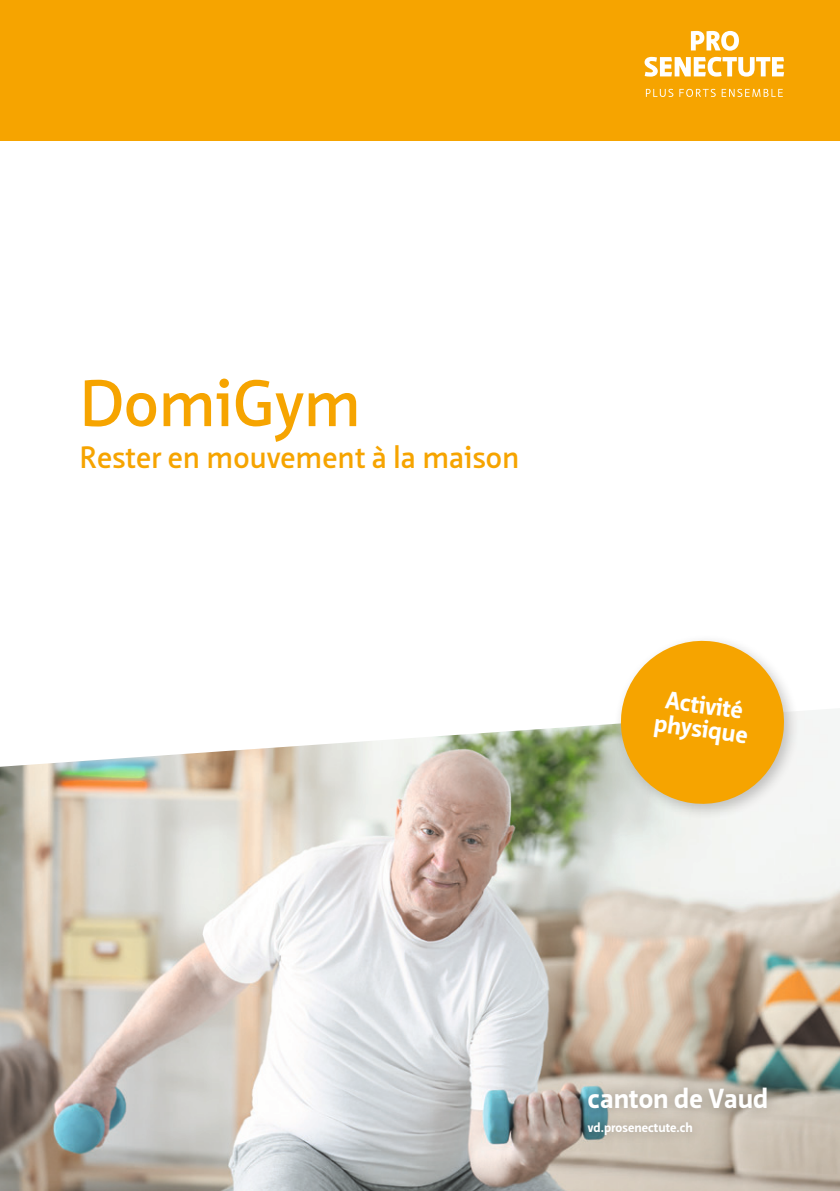
<style>
.page{position:relative;width:840px;height:1191px;background:#fff}
.page>*{position:absolute;margin:0;border:0;box-sizing:border-box;transform-origin:0 0}
.t1{font:600 64px "Neue Sans Pro";color:#f6a400}
.t2{font:600 30px "Neue Sans Pro";color:#f6a400}
.t3{font:700 26.8px "Neue Sans Pro";color:#fff}
.t4{font:700 24px/24px "Neue Sans Pro";color:#fff;text-align:center}
.t5{font:700 12.6px "Neue Sans Pro";color:#fff}
</style>
<div class="page">
<img style="left:0;top:709px;width:839px;height:482px">
<div style="left:0;top:0;width:839px;height:141px;background:#f6a400"></div>
<div style="left:576px;top:1076px;width:202px;height:69px;background:#1b1917;opacity:.3"></div>
<div style="left:612px;top:632px;width:187px;height:187px;background:#1b1917;opacity:.25"></div>
<svg style="left:615px;top:635px;width:174px;height:174px"></svg>
<svg style="left:644px;top:31px;width:139px;height:46px"></svg>
<svg style="left:645px;top:89px;width:28px;height:8px"></svg>
<svg style="left:679px;top:89px;width:36px;height:8px"></svg>
<svg style="left:721px;top:89px;width:61px;height:8px"></svg>
<h1 class="t1" style="left:79px;top:362px;width:283px">DomiGym</h1>
<p class="t2" style="left:79px;top:438px;width:441px">Rester en mouvement à la maison</p>
<p class="t4" style="left:659px;top:686px;width:96px;rotate:8deg">Activité physique</p>
<p class="t3" style="left:587px;top:1081px;width:182px">canton de Vaud</p>
<p class="t5" style="left:587px;top:1119px;width:106px">vd.prosenectute.ch</p>
</div>
